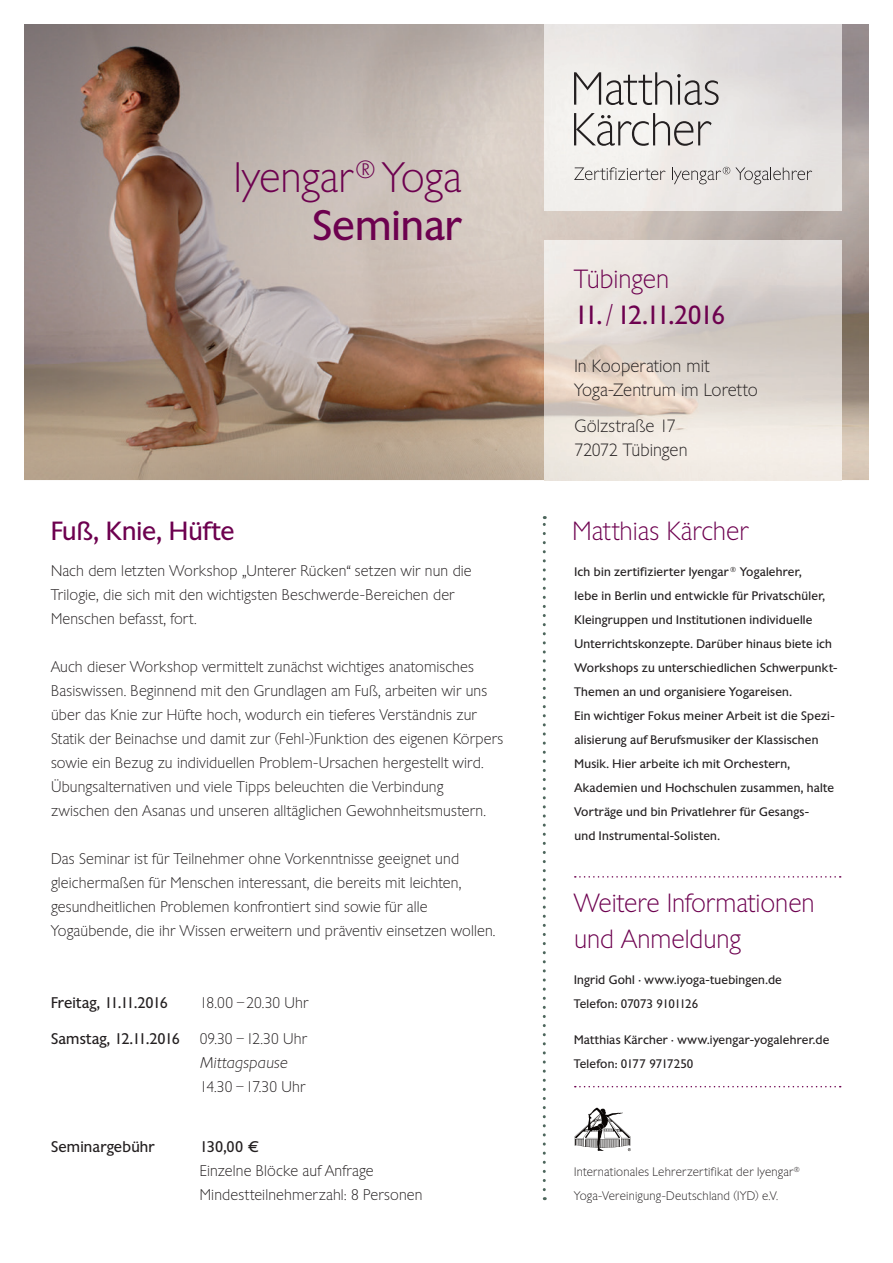
<style>
.page{position:relative;width:893px;height:1263px;background:#fff}
.page>*{position:absolute;margin:0;border:0;box-sizing:border-box;transform-origin:0 0}
.t1{font:200 41.25px/48px "Chantilly Serial";color:#6d014f;text-align:right}
.t2{font:200 25.5px/36px "Chantilly Serial";color:#6d014f}
.t3{font:25.5px "Chantilly Serial";letter-spacing:-.09em;color:#6d014f}
.t4{font:25.5px "Chantilly Serial";letter-spacing:-.005em;color:#6d014f}
.t5{font:200 17.25px/24px "Chantilly Serial";letter-spacing:.005em;color:#231f20}
.t6{font:200 15px/24px "Chantilly Serial";letter-spacing:.01em;color:#231f20}
.t7{font:15px "Chantilly Serial";letter-spacing:.01em;color:#231f20}
.t8{font:italic 200 15px "Chantilly Serial";letter-spacing:.005em;color:#231f20}
.t9{font:12px/24px "Chantilly Serial";letter-spacing:.02em;color:#231f20}
.t10{font:200 12px/24px "Chantilly Serial";letter-spacing:.02em;color:#231f20}
.s1{font-weight:400}
</style>
<div class="page">
<img style="left:24px;top:24px;width:845px;height:456px">
<svg style="left:543px;top:516px;width:3px;height:674px"></svg>
<img style="left:544px;top:24px;width:298px;height:186px">
<img style="left:544px;top:240px;width:298px;height:240px">
<svg style="left:574px;top:72px;width:145px;height:33px;background:#c4c1bf"></svg>
<svg style="left:574px;top:113px;width:138px;height:33px"></svg>
<svg style="left:574px;top:167px;width:91px;height:13px"></svg>
<svg style="left:672px;top:166px;width:140px;height:18px;background:#cfcbca"></svg>
<svg style="left:575px;top:876px;width:266px;height:1px"></svg>
<svg style="left:574px;top:1107px;width:57px;height:44px"></svg>
<svg style="left:575px;top:1086px;width:266px;height:1px"></svg>
<h1 class="t1" style="left:234px;top:154px;width:229px">Iyengar<sup>®</sup> Yoga<br><span class="s1">Seminar</span></h1>
<h2 class="t4" style="left:51px;top:515px;width:185px">Fuß, Knie, Hüfte</h2>
<p class="t6" style="left:51px;top:559px;width:422px">Nach dem letzten Workshop „Unterer Rücken“ setzen wir nun die<br>Trilogie, die sich mit den wichtigsten Beschwerde-Bereichen der<br>Menschen befasst, fort.</p>
<p class="t6" style="left:51px;top:655px;width:454px">Auch dieser Workshop vermittelt zunächst wichtiges anatomisches Basiswissen. Beginnend mit den Grundlagen am Fuß, arbeiten wir uns über das Knie zur Hüfte hoch, wodurch ein tieferes Verständnis zur Statik der Beinachse und damit zur (Fehl-)Funktion des eigenen Körpers sowie ein Bezug zu individuellen Problem-Ursachen hergestellt wird.<br>Übungsalternativen und viele Tipps beleuchten die Verbindung zwischen den Asanas und unseren alltäglichen Gewohnheitsmustern.</p>
<p class="t6" style="left:51px;top:847px;width:446px">Das Seminar ist für Teilnehmer ohne Vorkenntnisse geeignet und gleichermaßen für Menschen interessant, die bereits mit leichten, gesundheitlichen Problemen konfrontiert sind sowie für alle Yogaübende, die ihr Wissen erweitern und präventiv einsetzen wollen.</p>
<p class="t7" style="left:51px;top:993px;width:119px">Freitag, 11.11.2016</p>
<p class="t6" style="left:200px;top:991px;width:110px">18.00 – 20.30 Uhr</p>
<p class="t7" style="left:51px;top:1029px;width:130px">Samstag, 12.11.2016</p>
<p class="t6" style="left:200px;top:1027px;width:109px">09.30 – 12.30 Uhr</p>
<p class="t8" style="left:200px;top:1054px;width:89px">Mittagspause</p>
<p class="t6" style="left:200px;top:1075px;width:107px">14.30 – 17.30 Uhr</p>
<p class="t7" style="left:51px;top:1137px;width:105px">Seminargebühr</p>
<p class="t7" style="left:200px;top:1137px;width:61px">130,00 €</p>
<p class="t6" style="left:200px;top:1159px;width:224px">Einzelne Blöcke auf Anfrage<br>Mindestteilnehmerzahl: 8 Personen</p>
<h2 class="t2" style="left:574px;top:261px;width:96px">Tübingen</h2>
<h2 class="t3" style="left:574px;top:299px;width:152px">11. / 12.11.2016</h2>
<p class="t5" style="left:574px;top:354px;width:185px">In Kooperation mit<br>Yoga-Zentrum im Loretto</p>
<p class="t5" style="left:574px;top:414px;width:115px">Gölzstraße 17<br>72072 Tübingen</p>
<h2 class="t2" style="left:572px;top:513px;width:178px">Matthias Kärcher</h2>
<p class="t9" style="left:574px;top:560px;width:264px">Ich bin zertifizierter Iyengar <sup>®</sup> Yogalehrer,<br>lebe in Berlin und entwickle für Privatschüler, Klein gruppen und Institutionen individuelle Unter richtskonzepte. Darüber hinaus biete ich Work shops zu unterschiedlichen Schwerpunkt-Themen an und organisiere Yogareisen.<br>Ein wichtiger Fokus meiner Arbeit ist die Spezi - ali sierung auf Berufsmusiker der Klassischen Musik. Hier arbeite ich mit Orchestern, Akademien und Hochschulen zusammen, halte Vorträge und bin Privatlehrer für Gesangs-<br>und Instrumental-Solisten.</p>
<h2 class="t2" style="left:574px;top:885px;width:242px">Weitere Informationen und Anmeldung</h2>
<p class="t9" style="left:574px;top:968px;width:209px">Ingrid Gohl · www.iyoga-tuebingen.de<br>Telefon: 07073 9101126</p>
<p class="t9" style="left:574px;top:1028px;width:257px">Matthias Kärcher · www.iyengar-yogalehrer.de<br>Telefon: 0177 9717250</p>
<p class="t10" style="left:574px;top:1160px;width:228px">Internationales Lehrerzertifikat der Iyengar<sup>®<br></sup>Yoga-Vereinigung-Deutschland (IYD) e.V.</p>
</div>
